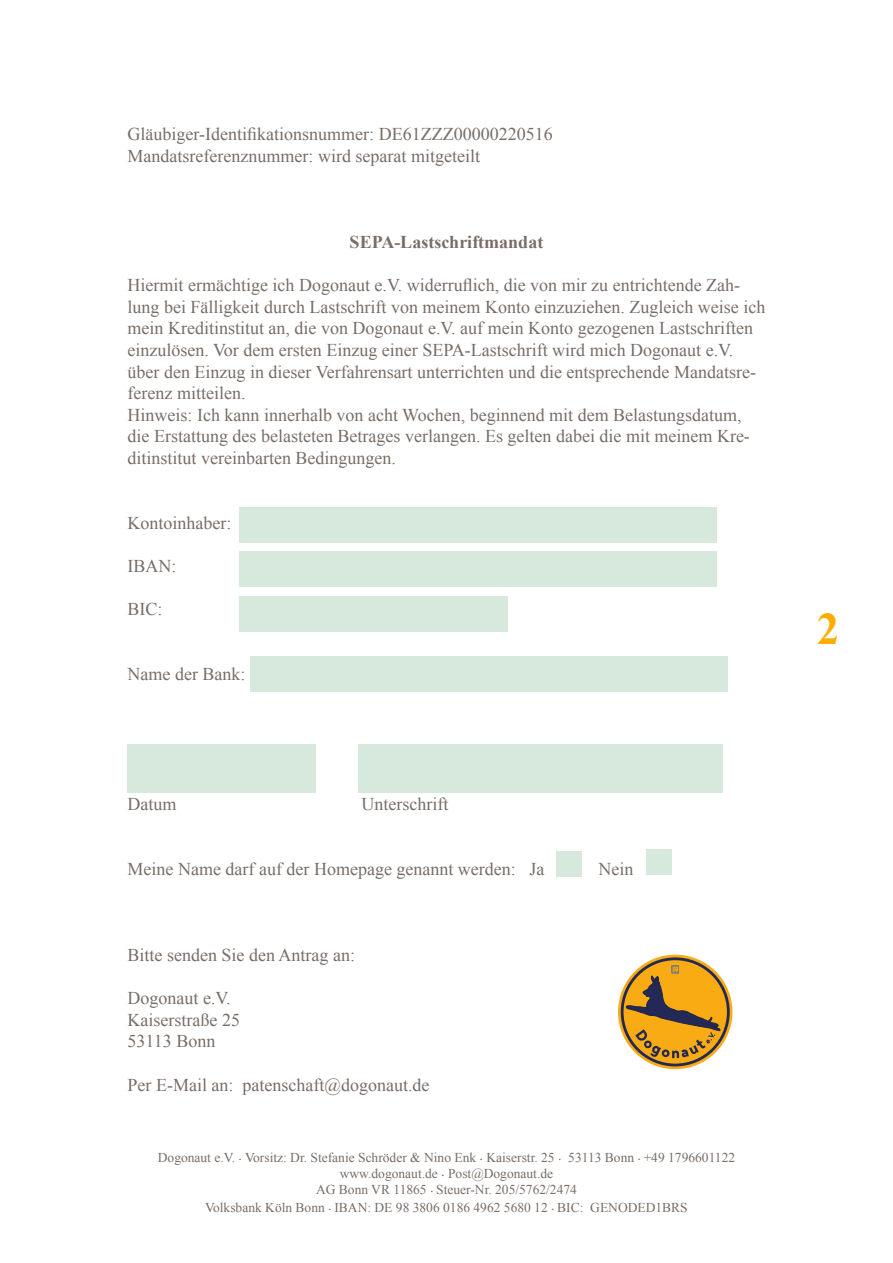
<style>
.page{position:relative;width:893px;height:1263px;background:#fff}
.page>*{position:absolute;margin:0;border:0;box-sizing:border-box;transform-origin:0 0}
.t1{font:700 45px "Times New Roman";color:#ffad00}
.t2{font:18px/21.6px "Times New Roman";color:#786d67}
.t3{font:700 18px "Times New Roman";color:#786d67}
.t4{font:13.5px/16.2px "Times New Roman";color:#786d67;text-align:center}
.s1{font-family:"Noyh Geometric"}
</style>
<div class="page">
<svg style="left:618px;top:955px;width:114px;height:114px"></svg>
<svg style="left:621px;top:957px;width:109px;height:109px"></svg>
<div style="left:623px;top:960px;width:104px;height:103px;background:#f8ab12;border-radius:50%"></div>
<svg style="left:626px;top:966px;width:95px;height:92px"></svg>
<div style="left:240px;top:596px;width:268px;height:35px;background:#d7e8dc"></div>
<div style="left:128px;top:744px;width:188px;height:49px;background:#d7e8dc"></div>
<div style="left:251px;top:656px;width:477px;height:35px;background:#d7e8dc"></div>
<div style="left:240px;top:552px;width:477px;height:35px;background:#d7e8dc"></div>
<div style="left:556px;top:851px;width:25px;height:26px;background:#d7e8dc"></div>
<div style="left:646px;top:850px;width:26px;height:25px;background:#d7e8dc"></div>
<div style="left:240px;top:507px;width:477px;height:35px;background:#d7e8dc"></div>
<div style="left:358px;top:744px;width:365px;height:49px;background:#d7e8dc"></div>
<p class="t2" style="left:128px;top:123px;width:427px">Gläubiger-Identifikationsnummer: DE61ZZZ00000220516<br>Mandatsreferenznummer: wird separat mitgeteilt</p>
<p class="t3" style="left:350px;top:236px;width:195px">SEPA-Lastschriftmandat</p>
<p class="t2" style="left:128px;top:274px;width:639px">Hiermit ermächtige ich Dogonaut e.V. widerruflich, die von mir zu entrichtende Zah&shy;lung bei Fälligkeit durch Lastschrift von meinem Konto einzuziehen. Zugleich weise ich mein Kreditinstitut an, die von Dogonaut e.V. auf mein Konto gezogenen Lastschriften einzulösen. Vor dem ersten Einzug einer SEPA-Lastschrift wird mich Dogonaut e.V. über den Einzug in dieser Verfahrensart unterrichten und die entsprechende Mandatsre&shy;ferenz mitteilen.<br>Hinweis: Ich kann innerhalb von acht Wochen, beginnend mit dem Belastungsdatum, die Erstattung des belasteten Betrages verlangen. Es gelten dabei die mit meinem Kre&shy;ditinstitut vereinbarten Bedingungen.</p>
<p class="t2" style="left:128px;top:514px;width:105px">Kontoinhaber:</p>
<p class="t2" style="left:128px;top:557px;width:50px">IBAN:</p>
<p class="t2" style="left:128px;top:600px;width:37px">BIC:</p>
<p class="t2" style="left:128px;top:665px;width:119px">Name der Bank:</p>
<p class="t2" style="left:128px;top:795px;width:50px">Datum</p>
<p class="t2" style="left:362px;top:795px;width:88px">Unterschrift</p>
<p class="t2" style="left:128px;top:859px;width:418px">Meine Name darf auf der Homepage genannt werden: Ja</p>
<p class="t2" style="left:598px;top:859px;width:36px">Nein</p>
<p class="t2" style="left:128px;top:946px;width:229px">Bitte senden Sie den Antrag an:</p>
<p class="t2" style="left:128px;top:989px;width:114px">Dogonaut e.V.<br>Kaiserstraße 25<br>53113 Bonn</p>
<p class="t2" style="left:128px;top:1075px;width:304px">Per E-Mail an: patenschaft@dogonaut.de</p>
<p class="t4" style="left:158px;top:1151px;width:579px">Dogonaut e.V. <span class="s1">·</span> Vorsitz: Dr. Stefanie Schröder &amp; Nino Enk <span class="s1">·</span> Kaiserstr. 25 <span class="s1">·</span> 53113 Bonn <span class="s1">·</span> +49 1796601122 www.dogonaut.de <span class="s1">·</span> Post@Dogonaut.de<br>AG Bonn VR 11865 <span class="s1">·</span> Steuer-Nr. 205/5762/2474</p>
<p class="t4" style="left:205px;top:1201px;width:484px">Volksbank Köln Bonn <span class="s1">·</span> IBAN: DE 98 3806 0186 4962 5680 12 <span class="s1">·</span> BIC: GENODED1BRS</p>
<h1 class="t1" style="left:817px;top:613px;width:24px">2</h1>
</div>
